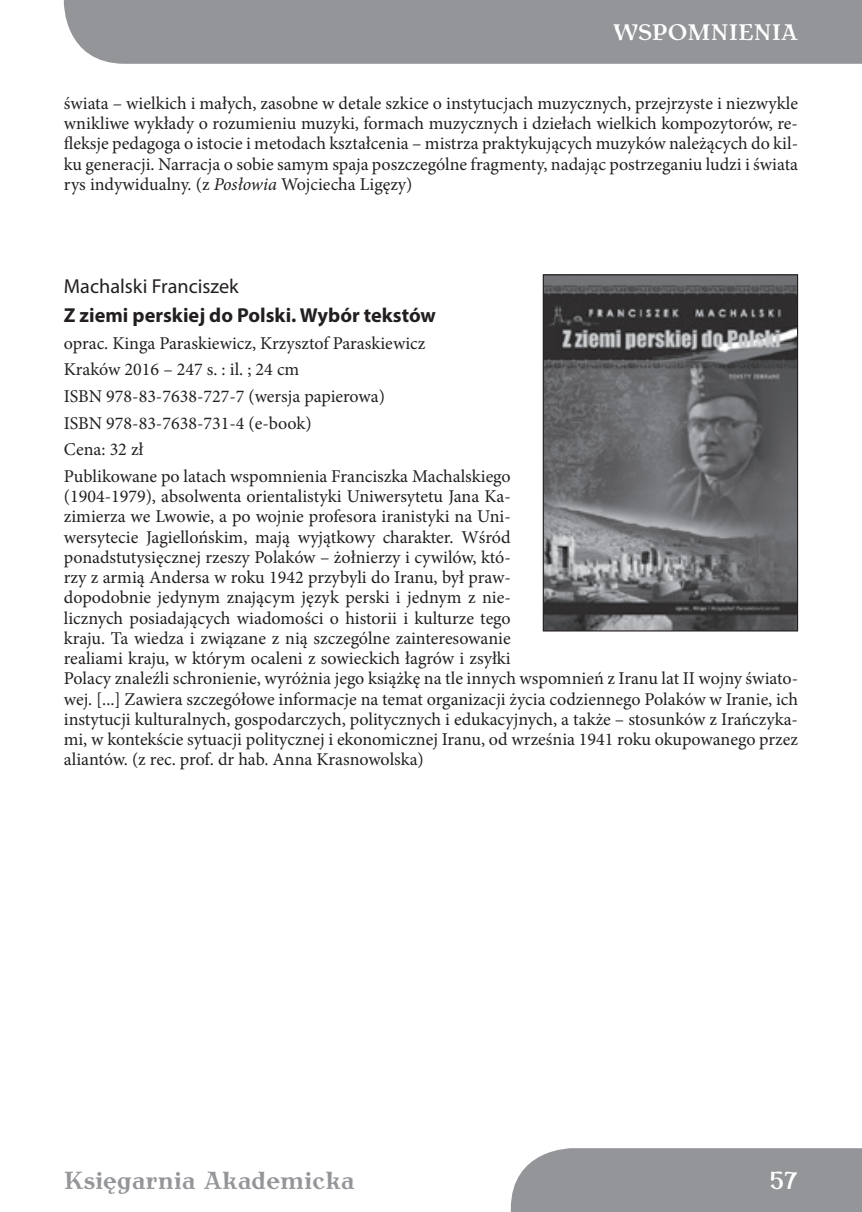
<style>
.page{position:relative;width:862px;height:1212px;background:#fff}
.page>*{position:absolute;margin:0;border:0;box-sizing:border-box;transform-origin:0 0}
.t1{font:700 24.75px "Antykwa Torunska";color:#939598}
.t2{font:700 24.75px "Antykwa Torunska";color:#fff}
.t3{font:700 22.5px "Antykwa Torunska";color:#fff}
.t4{font:700 20.25px "Myriad Pro";color:#231f20}
.t5{font:20.25px "Myriad Pro";color:#231f20}
.t6{font:18px/20.2px "Minion Pro";color:#231f20}
.s1{font-style:italic}
</style>
<div class="page">
<div style="left:510px;top:1148px;width:351px;height:64px;background:#939598"></div>
<div style="left:64px;top:0;width:797px;height:64px;background:#939598"></div>
<img style="left:544px;top:276px;width:251px;height:353px">
<div style="left:542px;top:274px;width:255px;height:357px;border:1px solid #231f20"></div>
<p class="t3" style="left:612px;top:16px;width:186px">WSPOMNIENIA</p>
<p class="t6" style="left:64px;top:93px;width:735px;text-align:justify">świata – wielkich i małych, zasobne w detale szkice o instytucjach muzycznych, przejrzyste i niezwykle wnikliwe wykłady o rozumieniu muzyki, formach muzycznych i dziełach wielkich kompozytorów, re&shy;fleksje pedagoga o istocie i metodach kształcenia – mistrza praktykujących muzyków należących do kil&shy;ku generacji. Narracja o sobie samym spaja poszczególne fragmenty, nadając postrzeganiu ludzi i świata rys indywidualny. (z <span class="s1">Posłowia</span> Wojciecha Ligęzy)</p>
<p class="t5" style="left:64px;top:274px;width:176px">Machalski Franciszek</p>
<p class="t4" style="left:64px;top:302px;width:373px">Z ziemi perskiej do Polski. Wybór tekstów</p>
<p class="t6" style="left:64px;top:330px;width:448px;line-height:26.6px">oprac. Kinga Paraskiewicz, Krzysztof Paraskiewicz<br>Kraków 2016 – 247 s. : il. ; 24 cm<br>ISBN 978-83-7638-727-7 (wersja papierowa)<br>ISBN 978-83-7638-731-4 (e-book)<br>Cena: 32 zł<br>Publikowane po latach wspomnienia Franciszka Machalskiego</p>
<p class="t6" style="left:64px;top:486px;width:735px">(1904-1979), absolwenta orientalistyki Uniwersytetu Jana Ka-<br>zimierza we Lwowie, a po wojnie profesora iranistyki na Uni-<br>wersytecie Jagiellońskim, mają wyjątkowy charakter. Wśród<br>ponadstutysięcznej rzeszy Polaków – żołnierzy i cywilów, któ-<br>rzy z armią Andersa w roku 1942 przybyli do Iranu, był praw-<br>dopodobnie jedynym znającym język perski i jednym z nie-<br>licznych posiadających wiadomości o historii i kulturze tego<br>kraju. Ta wiedza i związane z nią szczególne zainteresowanie<br>realiami kraju, w którym ocaleni z sowieckich łagrów i zsyłki<br>Polacy znaleźli schronienie, wyróżnia jego książkę na tle innych wspomnień z Iranu lat II wojny świato&shy;wej. [...] Zawiera szczegółowe informacje na temat organizacji życia codziennego Polaków w Iranie, ich instytucji kulturalnych, gospodarczych, politycznych i edukacyjnych, a także – stosunków z Irańczyka&shy;mi, w kontekście sytuacji politycznej i ekonomicznej Iranu, od września 1941 roku okupowanego przez aliantów. (z rec. prof. dr hab. Anna Krasnowolska)</p>
<h1 class="t1" style="left:64px;top:1162px;width:292px">Księgarnia Akademicka</h1>
<h1 class="t2" style="left:769px;top:1162px;width:30px">57</h1>
</div>
